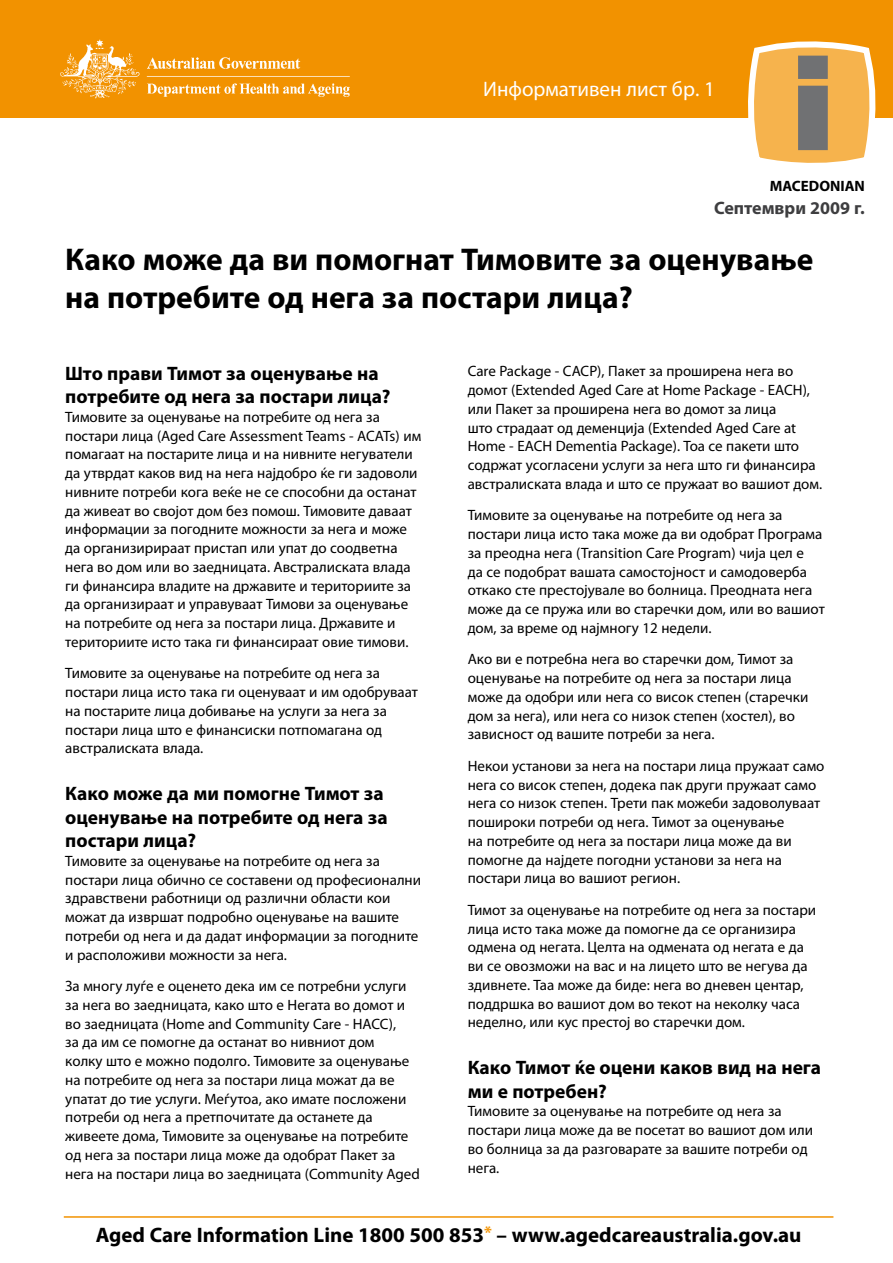
<style>
.page{position:relative;width:893px;height:1263px;background:#fff}
.page>*{position:absolute;margin:0;border:0;box-sizing:border-box;transform-origin:0 0}
.t1{font:700 31.5px/37.8px "Myriad Pro";color:#000}
.t2{font:700 21px "Myriad Pro";color:#000}
.t3{font:21px "Myriad Pro";color:#fff}
.t4{font:700 19.5px/23.4px "Myriad Pro";color:#000}
.t5{font:700 18px "Myriad Pro";color:#3e3e40}
.t6{font:15px/18.8px "Myriad Pro";color:#000}
.t7{font:700 15px "Myriad Pro";color:#000}
</style>
<div class="page">
<div style="left:0;top:0;width:893px;height:117px;background:#f29200"></div>
<svg style="left:745px;top:41px;width:133px;height:122px;background:#e1b26b"></svg>
<hr style="left:64px;top:1216px;width:769px;height:2px;background:#f29200">
<img style="left:60px;top:39px;width:290px;height:60px">
<h2 class="t3" style="left:483px;top:76px;width:233px">Информативен лист бр. 1</h2>
<p class="t7" style="left:770px;top:176px;width:97px">MACEDONIAN</p>
<p class="t5" style="left:714px;top:196px;width:152px">Септември 2009 г.</p>
<h1 class="t1" style="left:65px;top:239px;width:750px">Како може да ви помогнат Тимовите за оценување на потребите од нега за постари лица?</h1>
<h3 class="t4" style="left:65px;top:361px;width:327px">Што прави Тимот за оценување на потребите од нега за постари лица?</h3>
<p class="t6" style="left:65px;top:407px;width:357px">Тимовите за оценување на потребите од нега за постари лица (Aged Care Assessment Teams - ACATs) им помагаат на постарите лица и на нивните негуватели да утврдат каков вид на нега најдобро ќе ги задоволи нивните потреби кога веќе не се способни да останат да живеат во својот дом без помош. Тимовите даваат информации за погодните можности за нега и може да организирираат пристап или упат до соодветна нега во дом или во заедницата. Австралиската влада ги финансира владите на државите и териториите за да организираат и управуваат Тимови за оценување на потребите од нега за постари лица. Државите и териториите исто така ги финансираат овие тимови.</p>
<p class="t6" style="left:65px;top:664px;width:354px">Тимовите за оценување на потребите од нега за постари лица исто така ги оценуваат и им одобруваат на постарите лица добивање на услуги за нега за постари лица што е финансиски потпомагана од австралиската влада.</p>
<h3 class="t4" style="left:65px;top:781px;width:324px">Како може да ми помогне Тимот за оценување на потребите од нега за постари лица?</h3>
<p class="t6" style="left:65px;top:851px;width:357px">Тимовите за оценување на потребите од нега за постари лица обично се составени од професионални здравствени работници од различни области кои можат да извршат подробно оценување на вашите потреби од нега и да дадат информации за погодните и расположиви можности за нега.</p>
<p class="t6" style="left:65px;top:976px;width:356px">За многу луѓе е оценето дека им се потребни услуги за нега во заедницата, како што е Негата во домот и во заедницата (Home and Community Care - HACC),<br>за да им се помогне да останат во нивниот дом<br>колку што е можно подолго. Тимовите за оценување на потребите од нега за постари лица можат да ве упатат до тие услуги. Меѓутоа, ако имате посложени потреби од нега а претпочитате да останете да живеете дома, Тимовите за оценување на потребите од нега за постари лица може да одобрат Пакет за нега на постари лица во заедницата (Community Aged</p>
<p class="t6" style="left:468px;top:362px;width:356px">Care Package - CACP), Пакет за проширена нега во домот (Extended Aged Care at Home Package - EACH), или Пакет за проширена нега во домот за лица<br>што страдаат од деменција (Extended Aged Care at Home - EACH Dementia Package). Тоа се пакети што содржат усогласени услуги за нега што ги финансира австралиската влада и што се пружаат во вашиот дом.</p>
<p class="t6" style="left:468px;top:506px;width:359px">Тимовите за оценување на потребите од нега за постари лица исто така може да ви одобрат Програма за преодна нега (Transition Care Program) чија цел е<br>да се подобрат вашата самостојност и самодоверба откако сте престојувале во болница. Преодната нега може да се пружа или во старечки дом, или во вашиот дом, за време од најмногу 12 недели.</p>
<p class="t6" style="left:468px;top:650px;width:342px">Ако ви е потребна нега во старечки дом, Тимот за оценување на потребите од нега за постари лица може да одобри или нега со висок степен (старечки дом за нега), или нега со низок степен (хостел), во зависност од вашите потреби за нега.</p>
<p class="t6" style="left:468px;top:756px;width:358px">Некои установи за нега на постари лица пружаат само нега со висок степен, додека пак други пружаат само нега со низок степен. Трети пак можеби задоволуваат пошироки потреби од нега. Тимот за оценување<br>на потребите од нега за постари лица може да ви помогне да најдете погодни установи за нега на постари лица во вашиот регион.</p>
<p class="t6" style="left:468px;top:900px;width:350px">Тимот за оценување на потребите од нега за постари лица исто така може да помогне да се организира одмена од негата. Целта на одмената од негата е да ви се овозможи на вас и на лицето што ве негува да здивнете. Таа може да биде: нега во дневен центар, поддршка во вашиот дом во текот на неколку часа неделно, или кус престој во старечки дом.</p>
<h3 class="t4" style="left:468px;top:1055px;width:355px">Како Тимот ќе оцени каков вид на нега ми е потребен?</h3>
<p class="t6" style="left:468px;top:1102px;width:347px">Тимовите за оценување на потребите од нera за постари лица може да ве посетат во вашиот дом или во болница за да разговарате за вашите потреби од нега.</p>
<h2 class="t2" style="left:96px;top:1221px;width:707px">Aged Care Information Line 1800 500 853<sup>*</sup> – www.agedcareaustralia.gov.au</h2>
</div>
